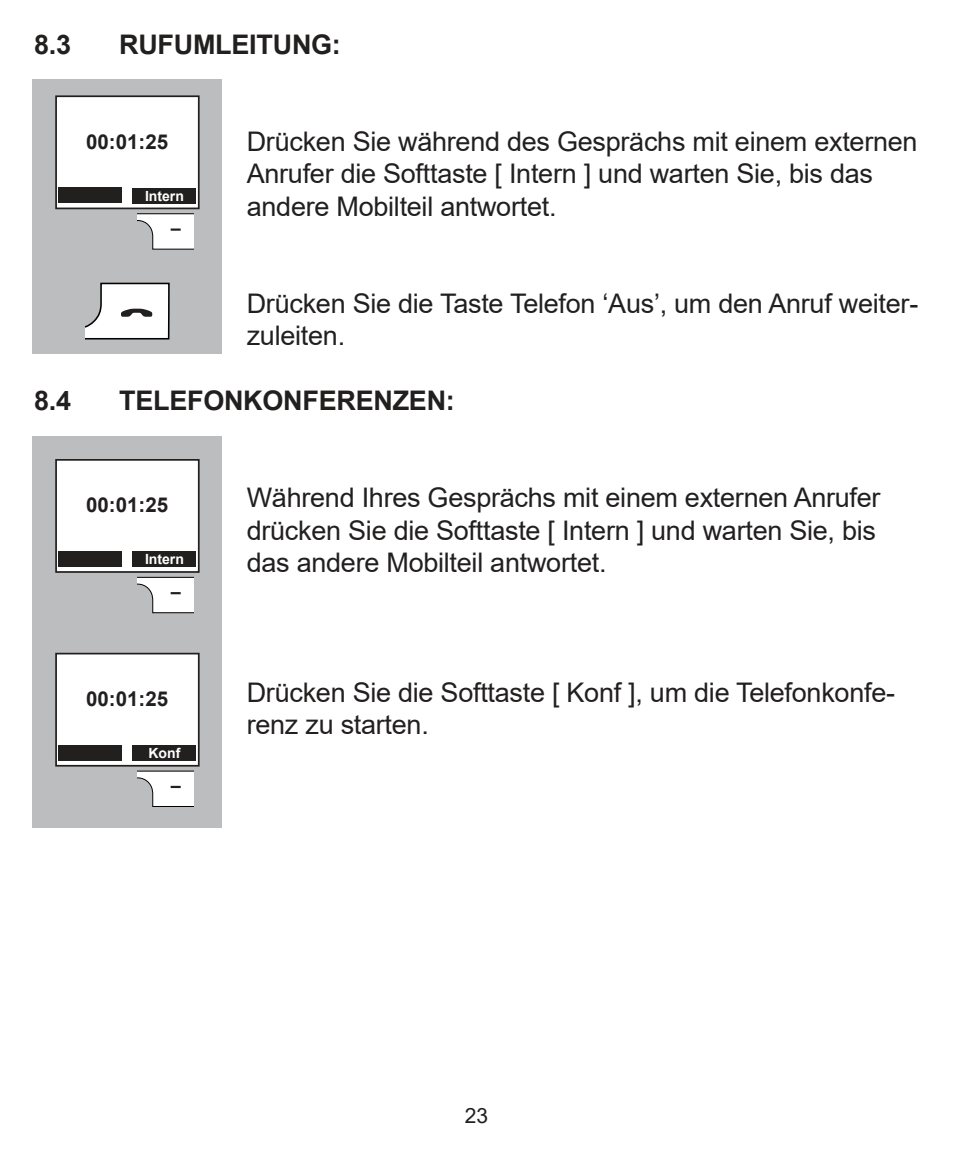
<style>
.page{position:relative;width:953px;height:1157px;background:#fff}
.page>*{position:absolute;margin:0;border:0;box-sizing:border-box;transform-origin:0 0}
.t1{font:27px/32.4px "Arial";letter-spacing:-.01em;color:#221f1f}
.t2{font:700 27px "Arial";letter-spacing:-.01em;color:#221f1f}
.t3{font:21px "Arial";color:#221f1f}
.t4{font:700 20.4px "Arial";color:#221f1f}
.t5{font:700 14.1px "Arial";color:#fff}
</style>
<div class="page">
<div style="left:33px;top:79px;width:189px;height:274px;background:#bbbdbf"></div>
<div style="left:56px;top:96px;width:143px;height:112px;background:#fff"></div>
<div style="left:55px;top:95px;width:145px;height:114px;border:2px solid #221f1f"></div>
<div style="left:58px;top:187px;width:64px;height:16px;background:#221f1f"></div>
<div style="left:133px;top:188px;width:63px;height:15px;background:#221f1f"></div>
<svg style="left:138px;top:213px;width:56px;height:37px"></svg>
<svg style="left:85px;top:283px;width:85px;height:56px;background:#dcdcdc"></svg>
<div style="left:33px;top:436px;width:189px;height:392px;background:#bbbdbf"></div>
<div style="left:56px;top:460px;width:143px;height:112px;background:#fff"></div>
<div style="left:55px;top:459px;width:145px;height:114px;border:2px solid #221f1f"></div>
<div style="left:58px;top:551px;width:64px;height:15px;background:#221f1f"></div>
<div style="left:133px;top:551px;width:63px;height:16px;background:#221f1f"></div>
<svg style="left:138px;top:577px;width:56px;height:36px"></svg>
<div style="left:56px;top:653px;width:143px;height:112px;background:#fff"></div>
<div style="left:55px;top:653px;width:145px;height:113px;border:2px solid #221f1f"></div>
<div style="left:58px;top:745px;width:64px;height:15px;background:#221f1f"></div>
<div style="left:133px;top:745px;width:63px;height:15px;background:#221f1f"></div>
<svg style="left:138px;top:770px;width:56px;height:37px"></svg>
<p class="t2" style="left:34px;top:34px;width:38px">8.3</p>
<p class="t2" style="left:119px;top:34px;width:223px">RUFUMLEITUNG:</p>
<p class="t4" style="left:86px;top:134px;width:84px">00:01:25</p>
<p class="t5" style="left:145px;top:186px;width:40px">Intern</p>
<p class="t1" style="left:247px;top:128px;width:672px">Drücken Sie während des Gesprächs mit einem externen<br>Anrufer die Softtaste [ Intern ] und warten Sie, bis das andere Mobilteil antwortet.</p>
<p class="t1" style="left:247px;top:290px;width:673px">Drücken Sie die Taste Telefon ‘Aus’, um den Anruf weiter&shy;zuleiten.</p>
<p class="t2" style="left:34px;top:390px;width:38px">8.4</p>
<p class="t2" style="left:119px;top:390px;width:337px">TELEFONKONFERENZEN:</p>
<p class="t4" style="left:86px;top:497px;width:84px">00:01:25</p>
<p class="t5" style="left:145px;top:549px;width:40px">Intern</p>
<p class="t4" style="left:86px;top:691px;width:84px">00:01:25</p>
<p class="t5" style="left:148px;top:747px;width:33px">Konf</p>
<p class="t1" style="left:247px;top:484px;width:635px">Während Ihres Gesprächs mit einem externen Anrufer drücken Sie die Softtaste [ Intern ] und warten Sie, bis das andere Mobilteil antwortet.</p>
<p class="t1" style="left:247px;top:678px;width:650px">Drücken Sie die Softtaste [ Konf ], um die Telefonkonfe&shy;renz zu starten.</p>
<p class="t3" style="left:465px;top:1107px;width:25px">23</p>
</div>
